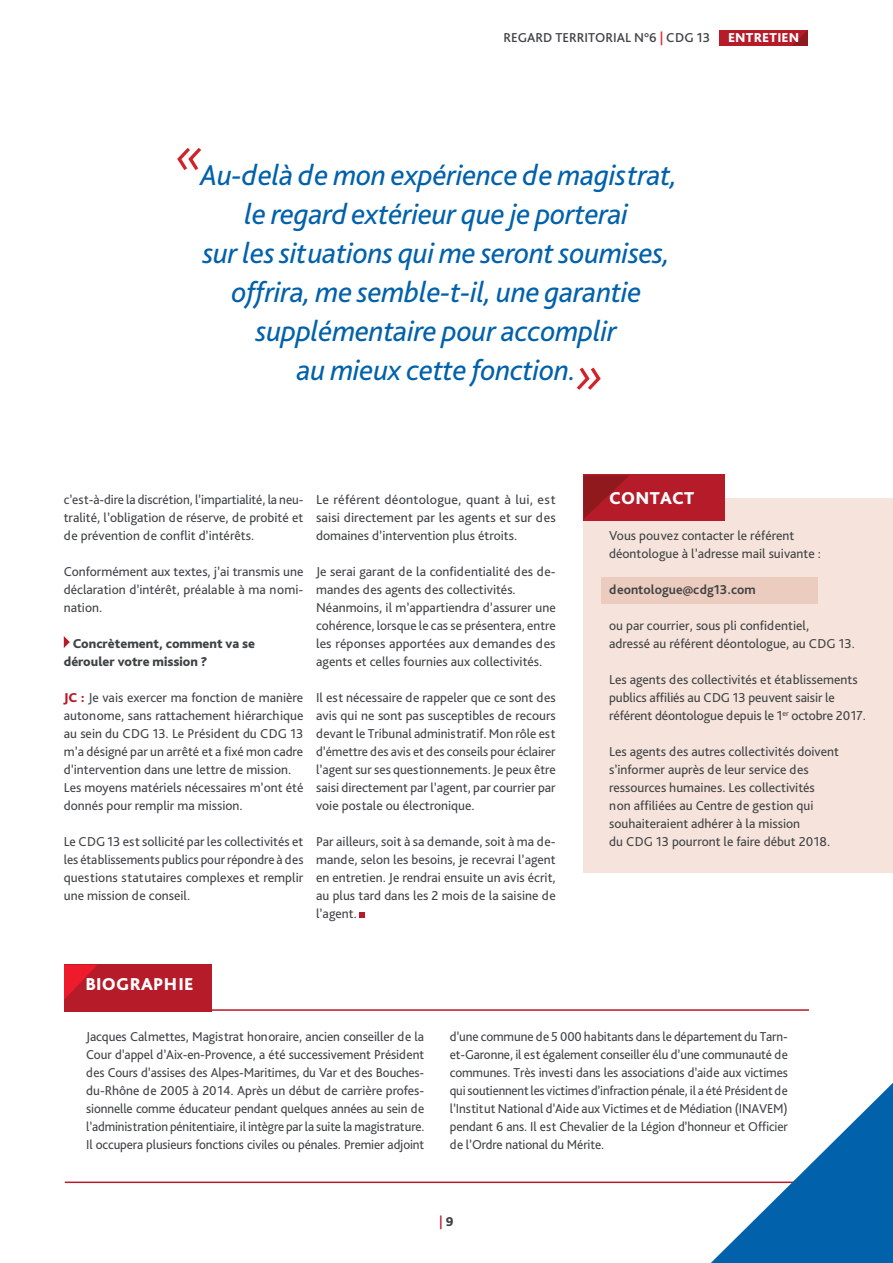
<style>
.page{position:relative;width:893px;height:1263px;background:#fff}
.page>*{position:absolute;margin:0;border:0;box-sizing:border-box;transform-origin:0 0}
.t1{font:italic 30px/39px "Bliss Pro";letter-spacing:-.01em;color:#0161aa;text-align:center}
.t2{font:800 18px "Bliss Pro";letter-spacing:.015em;color:#fff}
.t3{font:13.5px/18px "Bliss Pro";letter-spacing:-.005em;color:#404344;text-align:justify}
.t4{font:800 13.5px/18px "Bliss Pro";color:#404344}
.t5{font:500 13.5px "Bliss Pro";color:#404344}
.t6{font:700 13.5px "Bliss Pro";color:#404344}
.t7{font:800 13.5px "Bliss Pro";letter-spacing:.015em;color:#fff}
.t8{font:500 13.5px "Bliss Pro";color:#b61b29}
.s1{color:#ee1b2c}
.s2{font-weight:800;color:#b61b29}
.s3{font-weight:800;color:#404344}
</style>
<div class="page">
<div style="left:583px;top:499px;width:310px;height:374px;background:#f5e3dc"></div>
<svg style="left:64px;top:636px;width:6px;height:12px"></svg>
<svg style="left:359px;top:913px;width:6px;height:5px"></svg>
<div style="left:719px;top:30px;width:89px;height:16px;background:#b61b29"></div>
<svg style="left:792px;top:30px;width:16px;height:16px"></svg>
<div style="left:583px;top:474px;width:142px;height:47px;background:#b61b29"></div>
<div style="left:601px;top:577px;width:217px;height:26px;background:#edccc0"></div>
<svg style="left:583px;top:475px;width:46px;height:44px"></svg>
<svg style="left:177px;top:148px;width:24px;height:22px"></svg>
<svg style="left:577px;top:368px;width:24px;height:22px"></svg>
<div style="left:64px;top:965px;width:148px;height:47px;background:#b61b29"></div>
<svg style="left:64px;top:965px;width:33px;height:35px"></svg>
<hr style="left:65px;top:1181px;width:744px;height:2px;background:#b61b29">
<hr style="left:65px;top:1009px;width:744px;height:2px;background:#b61b29">
<svg style="left:711px;top:1083px;width:182px;height:180px"></svg>
<p class="t5" style="left:503px;top:30px;width:208px">REGARD TERRITORIAL N°6 <span class="s1">|</span> CDG 13</p>
<p class="t7" style="left:728px;top:30px;width:73px">ENTRETIEN</p>
<h1 class="t1" style="left:200px;top:155px;width:478px">Au-delà de mon expérience de magistrat, le regard extérieur que je porterai<br>sur les situations qui me seront soumises, offrira, me semble-t-il, une garantie supplémentaire pour accomplir<br>au mieux cette fonction.</h1>
<p class="t3" style="left:64px;top:490px;width:241px">c’est-à-dire la discrétion, l’impartialité, la neu&shy;tralité, l’obligation de réserve, de probité et de prévention de conflit d’intérêts.</p>
<p class="t3" style="left:64px;top:562px;width:241px">Conformément aux textes, j’ai transmis une déclaration d’intérêt, préalable à ma nomi&shy;nation.</p>
<p class="t4" style="left:64px;top:634px;width:193px;text-indent:9px">Concrètement, comment va se dérouler votre mission ?</p>
<p class="t3" style="left:64px;top:688px;width:241px;text-align:left"><span class="s2">JC :</span> Je vais exercer ma fonction de manière autonome, sans rattachement hiérarchique au sein du CDG 13. Le Président du CDG 13 m’a désigné par un arrêté et a fixé mon cadre d’intervention dans une lettre de mission.<br>Les moyens matériels nécessaires m’ont été donnés pour remplir ma mission.</p>
<p class="t3" style="left:64px;top:832px;width:241px">Le CDG 13 est sollicité par les collectivités et les établissements publics pour répondre à des questions statutaires complexes et remplir une mission de conseil.</p>
<p class="t3" style="left:316px;top:490px;width:241px">Le référent déontologue, quant à lui, est saisi directement par les agents et sur des domaines d’intervention plus étroits.</p>
<p class="t3" style="left:316px;top:562px;width:241px;text-align:left">Je serai garant de la confidentialité des de&shy;mandes des agents des collectivités.<br>Néanmoins, il m’appartiendra d’assurer une cohérence, lorsque le cas se présentera, entre les réponses apportées aux demandes des agents et celles fournies aux collectivités.</p>
<p class="t3" style="left:316px;top:688px;width:241px">Il est nécessaire de rappeler que ce sont des avis qui ne sont pas susceptibles de recours devant le Tribunal administratif. Mon rôle est d’émettre des avis et des conseils pour éclairer l’agent sur ses questionnements. Je peux être saisi directement par l’agent, par courrier par voie postale ou électronique.</p>
<p class="t3" style="left:316px;top:832px;width:241px">Par ailleurs, soit à sa demande, soit à ma de&shy;mande, selon les besoins, je recevrai l’agent en entretien. Je rendrai ensuite un avis écrit, au plus tard dans les 2 mois de la saisine de l’agent.</p>
<h2 class="t2" style="left:85px;top:973px;width:110px">BIOGRAPHIE</h2>
<h2 class="t2" style="left:609px;top:487px;width:87px">CONTACT</h2>
<p class="t3" style="left:609px;top:526px;width:213px">Vous pouvez contacter le référent déontologue à l’adresse mail suivante :</p>
<p class="t6" style="left:609px;top:581px;width:148px">deontologue@cdg13.com</p>
<p class="t3" style="left:609px;top:616px;width:247px">ou par courrier, sous pli confidentiel,<br>adressé au référent déontologue, au CDG 13.</p>
<p class="t3" style="left:609px;top:670px;width:258px;text-align:left">Les agents des collectivités et établissements publics affiliés au CDG 13 peuvent saisir le référent déontologue depuis le 1<sup>er</sup> octobre 2017.</p>
<p class="t3" style="left:609px;top:742px;width:231px;text-align:left">Les agents des autres collectivités doivent s’informer auprès de leur service des ressources humaines. Les collectivités non affiliées au Centre de gestion qui souhaiteraient adhérer à la mission<br>du CDG 13 pourront le faire début 2018.</p>
<p class="t3" style="left:86px;top:1027px;width:340px">Jacques Calmettes, Magistrat honoraire, ancien conseiller de la Cour d’appel d’Aix-en-Provence, a été successivement Président des Cours d’assises des Alpes-Maritimes, du Var et des Bouches&shy;du-Rhône de 2005 à 2014. Après un début de carrière profes&shy;sionnelle comme éducateur pendant quelques années au sein de l’administration pénitentiaire, il intègre par la suite la magistrature.<br>Il occupera plusieurs fonctions civiles ou pénales. Premier adjoint</p>
<p class="t3" style="left:450px;top:1027px;width:340px">d’une commune de 5 000 habitants dans le département du Tarn&shy;et-Garonne, il est également conseiller élu d’une communauté de communes. Très investi dans les associations d’aide aux victimes qui soutiennent les victimes d’infraction pénale, il a été Président de l’Institut National d’Aide aux Victimes et de Médiation (INAVEM) pendant 6 ans. Il est Chevalier de la Légion d’honneur et Officier de l’Ordre national du Mérite.</p>
<p class="t8" style="left:439px;top:1213px;width:16px">|<span class="s3">9</span></p>
</div>
